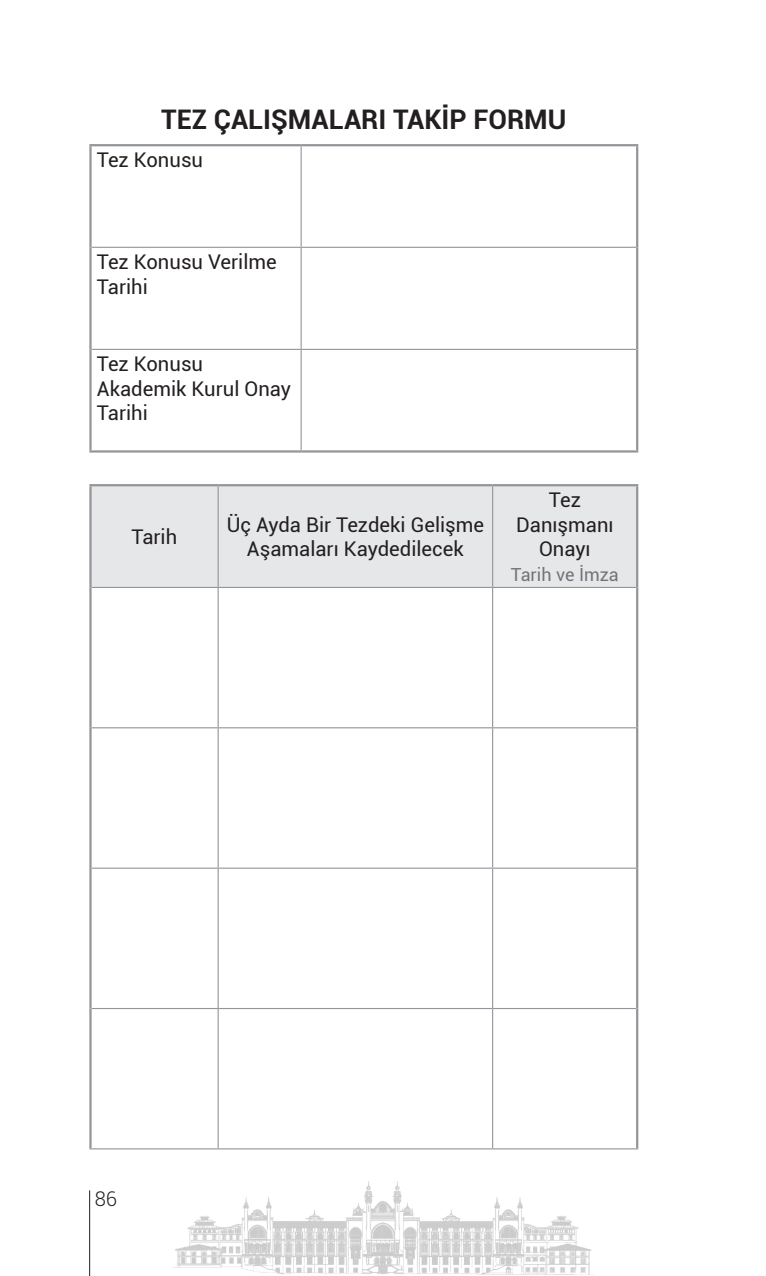
<style>
.page{position:relative;width:766px;height:1276px;background:#fff}
.page>*{position:absolute;margin:0;border:0;box-sizing:border-box;transform-origin:0 0}
.t1{font:700 27px "Roboto";color:#231f20}
.t2{font:20.25px/24.8px "Roboto";color:#231f20}
.t3{font:300 20.25px "Roboto";color:#231f20}
.t4{font:18px "Roboto";color:#727477}
</style>
<div class="page">
<img style="left:173px;top:1181px;width:419px;height:93px">
<hr style="left:89px;top:1190px;width:1px;height:86px;background:#231f20">
<hr style="left:89px;top:146px;width:3px;height:101px;background:#939598">
<hr style="left:89px;top:144px;width:212px;height:2px;background:#939598">
<hr style="left:300px;top:146px;width:1px;height:101px;background:#939598">
<hr style="left:301px;top:144px;width:337px;height:2px;background:#939598">
<hr style="left:636px;top:146px;width:2px;height:101px;background:#939598">
<hr style="left:89px;top:247px;width:3px;height:102px;background:#939598">
<hr style="left:92px;top:247px;width:209px;height:1px;background:#939598">
<hr style="left:300px;top:248px;width:1px;height:101px;background:#939598">
<hr style="left:301px;top:247px;width:335px;height:1px;background:#939598">
<hr style="left:636px;top:247px;width:2px;height:102px;background:#939598">
<hr style="left:89px;top:349px;width:3px;height:101px;background:#939598">
<hr style="left:92px;top:349px;width:209px;height:1px;background:#939598">
<hr style="left:89px;top:450px;width:212px;height:2px;background:#939598">
<hr style="left:300px;top:350px;width:1px;height:100px;background:#939598">
<hr style="left:301px;top:349px;width:335px;height:1px;background:#939598">
<hr style="left:636px;top:349px;width:2px;height:101px;background:#939598">
<hr style="left:301px;top:450px;width:337px;height:2px;background:#939598">
<div style="left:92px;top:486px;width:544px;height:101px;background:#e6e7e9"></div>
<hr style="left:89px;top:484px;width:129px;height:2px;background:#939598">
<hr style="left:89px;top:486px;width:3px;height:101px;background:#939598">
<hr style="left:218px;top:484px;width:274px;height:2px;background:#939598">
<hr style="left:492px;top:484px;width:146px;height:2px;background:#939598">
<hr style="left:636px;top:486px;width:2px;height:101px;background:#939598">
<hr style="left:89px;top:587px;width:3px;height:141px;background:#939598">
<hr style="left:636px;top:587px;width:2px;height:141px;background:#939598">
<hr style="left:89px;top:728px;width:3px;height:140px;background:#939598">
<hr style="left:636px;top:728px;width:2px;height:140px;background:#939598">
<hr style="left:89px;top:868px;width:3px;height:140px;background:#939598">
<hr style="left:636px;top:868px;width:2px;height:140px;background:#939598">
<hr style="left:89px;top:1008px;width:3px;height:140px;background:#939598">
<hr style="left:636px;top:1008px;width:2px;height:140px;background:#939598">
<hr style="left:217px;top:486px;width:2px;height:101px;background:#939598">
<hr style="left:492px;top:486px;width:1px;height:101px;background:#939598">
<hr style="left:92px;top:587px;width:126px;height:1px;background:#939598">
<hr style="left:218px;top:587px;width:274px;height:1px;background:#939598">
<hr style="left:217px;top:588px;width:2px;height:139px;background:#939598">
<hr style="left:492px;top:587px;width:144px;height:1px;background:#939598">
<hr style="left:492px;top:588px;width:1px;height:139px;background:#939598">
<hr style="left:92px;top:727px;width:126px;height:1px;background:#939598">
<hr style="left:218px;top:727px;width:274px;height:1px;background:#939598">
<hr style="left:217px;top:728px;width:2px;height:139px;background:#939598">
<hr style="left:492px;top:727px;width:144px;height:1px;background:#939598">
<hr style="left:492px;top:728px;width:1px;height:139px;background:#939598">
<hr style="left:92px;top:867px;width:126px;height:1px;background:#939598">
<hr style="left:218px;top:867px;width:274px;height:1px;background:#939598">
<hr style="left:217px;top:868px;width:2px;height:140px;background:#939598">
<hr style="left:492px;top:867px;width:144px;height:1px;background:#939598">
<hr style="left:492px;top:868px;width:1px;height:140px;background:#939598">
<hr style="left:92px;top:1008px;width:126px;height:1px;background:#939598">
<hr style="left:218px;top:1008px;width:274px;height:1px;background:#939598">
<hr style="left:217px;top:1009px;width:2px;height:139px;background:#939598">
<hr style="left:492px;top:1008px;width:144px;height:1px;background:#939598">
<hr style="left:492px;top:1009px;width:1px;height:139px;background:#939598">
<hr style="left:89px;top:1148px;width:129px;height:1px;background:#939598">
<hr style="left:218px;top:1148px;width:274px;height:1px;background:#939598">
<hr style="left:492px;top:1148px;width:146px;height:1px;background:#939598">
<h1 class="t1" style="left:161px;top:100px;width:406px">TEZ ÇALIŞMALARI TAKİP FORMU</h1>
<p class="t2" style="left:97px;top:146px;width:108px">Tez Konusu</p>
<p class="t2" style="left:97px;top:248px;width:181px">Tez Konusu Verilme<br>Tarihi</p>
<p class="t2" style="left:97px;top:350px;width:196px">Tez Konusu<br>Akademik Kurul Onay<br>Tarihi</p>
<p class="t2" style="left:131px;top:523px;width:47px">Tarih</p>
<p class="t2" style="left:226px;top:511px;width:259px;text-align:center">Üç Ayda Bir Tezdeki Gelişme<br>Aşamaları Kaydedilecek</p>
<p class="t2" style="left:516px;top:486px;width:99px;text-align:center">Tez<br>Danışmanı<br>Onayı</p>
<p class="t4" style="left:511px;top:562px;width:109px">Tarih ve İmza</p>
<p class="t3" style="left:95px;top:1184px;width:24px">86</p>
</div>
